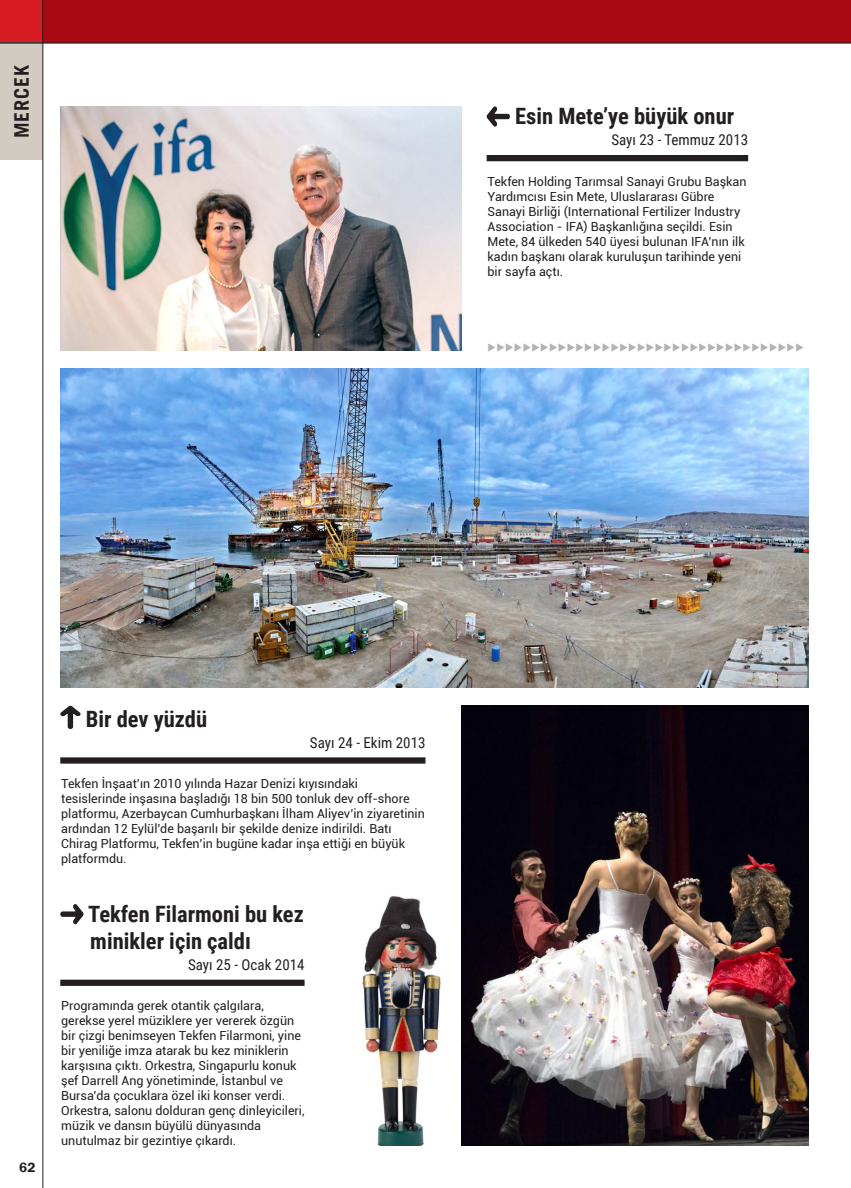
<style>
.page{position:relative;width:851px;height:1188px;background:#fff}
.page>*{position:absolute;margin:0;border:0;box-sizing:border-box;transform-origin:0 0}
.t1{font:700 22.5px/27px "Roboto Condensed";color:#231f20}
.t2{font:700 20px "Trade Gothic";letter-spacing:.04em;color:#231f20}
.t3{font:15px "Roboto Condensed";color:#231f20}
.t4{font:600 13.75px "Franklin Gothic";color:#231f20}
.Anayazi{font:12.5px/15px "Roboto";color:#231f20}
.t5{font:10px "Wingdings 3";color:#b2b3b7}
</style>
<div class="page">
<div style="left:0;top:0;width:43px;height:43px;background:#d81c23"></div>
<div style="left:0;top:43px;width:43px;height:116px;background:#d1cbc2"></div>
<div style="left:43px;top:0;width:807px;height:43px;background:#a70a12"></div>
<hr style="left:0;top:43px;width:850px;height:1px;background:#231f20">
<hr style="left:43px;top:0;width:1px;height:1187px;background:#231f20">
<img style="left:60px;top:106px;width:402px;height:244px">
<div style="left:486px;top:155px;width:262px;height:6px;background:#231f20"></div>
<svg style="left:486px;top:106px;width:24px;height:21px"></svg>
<img style="left:60px;top:368px;width:748px;height:319px">
<div style="left:60px;top:757px;width:365px;height:6px;background:#231f20"></div>
<svg style="left:60px;top:705px;width:21px;height:23px"></svg>
<img style="left:462px;top:705px;width:346px;height:439px">
<div style="left:60px;top:979px;width:244px;height:6px;background:#231f20"></div>
<svg style="left:60px;top:904px;width:24px;height:20px"></svg>
<img style="left:362px;top:896px;width:79px;height:248px">
<p class="t2" style="left:9px;top:138px;width:74px;rotate:-90deg">MERCEK</p>
<p class="t1" style="left:515px;top:102px;width:220px">Esin Mete’ye büyük onur</p>
<p class="t3" style="left:611px;top:129px;width:138px">Sayı 23 - Temmuz 2013</p>
<p class="Anayazi" style="left:487px;top:173px;width:260px">Tekfen Holding Tarımsal Sanayi Grubu Başkan Yardımcısı Esin Mete, Uluslararası Gübre Sanayi Birliği (International Fertilizer Industry Association - IFA) Başkanlığına seçildi. Esin Mete, 84 ülkeden 540 üyesi bulunan IFA’nın ilk kadın başkanı olarak kuruluşun tarihinde yeni bir sayfa açtı.</p>
<p class="t5" style="left:487px;top:341px;width:318px">◆◆◆◆◆◆◆◆◆◆◆◆◆◆◆◆◆◆◆◆◆◆◆◆◆◆◆◆◆◆◆◆◆◆◆◆</p>
<p class="t4" style="left:19px;top:1158px;width:18px">62</p>
<p class="t1" style="left:86px;top:704px;width:123px">Bir dev yüzdü</p>
<p class="t3" style="left:310px;top:731px;width:117px">Sayı 24 - Ekim 2013</p>
<p class="Anayazi" style="left:61px;top:775px;width:365px">Tekfen İnşaat’ın 2010 yılında Hazar Denizi kıyısındaki tesislerinde inşasına başladığı 18 bin 500 tonluk dev off-shore platformu, Azerbaycan Cumhurbaşkanı İlham Aliyev’in ziyaretinin ardından 12 Eylül’de başarılı bir şekilde denize indirildi. Batı Chirag Platformu, Tekfen’in bugüne kadar inşa ettiği en büyük platformdu.</p>
<p class="t1" style="left:88px;top:899px;width:217px">Tekfen Filarmoni bu kez minikler için çaldı</p>
<p class="t3" style="left:188px;top:953px;width:118px">Sayı 25 - Ocak 2014</p>
<p class="Anayazi" style="left:61px;top:997px;width:245px">Programında gerek otantik çalgılara, gerekse yerel müziklere yer vererek özgün bir çizgi benimseyen Tekfen Filarmoni, yine bir yeniliğe imza atarak bu kez miniklerin karşısına çıktı. Orkestra, Singapurlu konuk şef Darrell Ang yönetiminde, İstanbul ve Bursa’da çocuklara özel iki konser verdi.<br>Orkestra, salonu dolduran genç dinleyicileri, müzik ve dansın büyülü dünyasında</p>
<p class="Anayazi" style="left:61px;top:1132px;width:176px">unutulmaz bir gezintiye çıkardı.</p>
</div>
